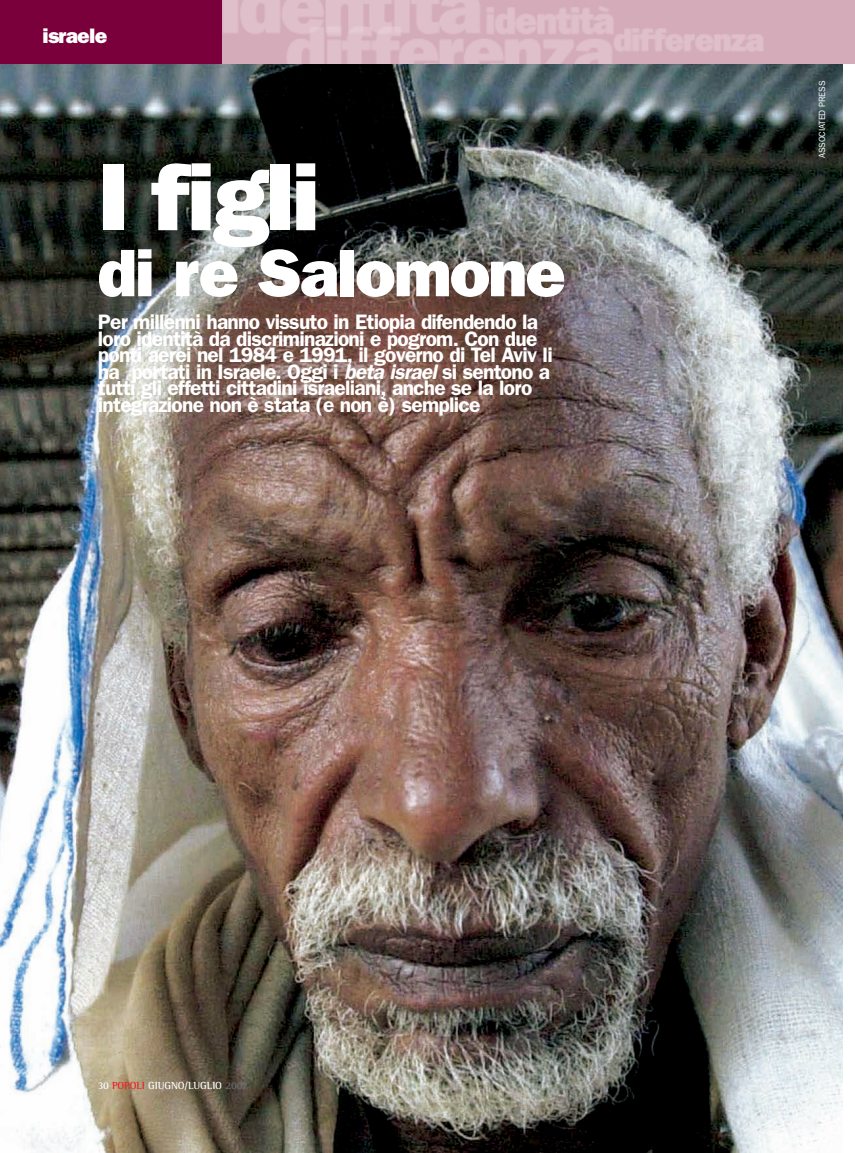
<style>
.page{position:relative;width:855px;height:1153px;background:#fff}
.page>*{position:absolute;margin:0;border:0;box-sizing:border-box;transform-origin:0 0}
.t1{font:800 96px "Franklin Gothic";letter-spacing:-.03em;color:#fff}
.t2{font:800 67.5px "Franklin Gothic";letter-spacing:-.03em;color:#fff}
.t3{font:600 21px/16.5px "Franklin Gothic";letter-spacing:-.035em;color:#fff}
.t4{font:800 21px "Franklin Gothic";letter-spacing:-.035em;color:#fff}
.t5{font:700 10.5px "Rotis Semi Serif";letter-spacing:-.015em;color:#fff}
.t6{font:9px "Franklin Gothic";letter-spacing:-.02em;color:#fff}
.s1{font-style:italic}
.s2{color:#ee1e24}
.s3{color:#6c6d70}
</style>
<div class="page">
<img style="left:0;top:63px;width:842px;height:1089px">
<img style="left:221px;top:0;width:634px;height:63px">
<div style="left:0;top:0;width:221px;height:63px;background:#7a003b"></div>
<p class="t4" style="left:43px;top:28px;width:66px">israele</p>
<h1 class="t1" style="left:98px;top:164px;width:224px">I figli</h1>
<h2 class="t2" style="left:98px;top:250px;width:469px">di re Salomone</h2>
<p class="t3" style="left:98px;top:315px;width:456px">Per millenni hanno vissuto in Etiopia difendendo la loro identità da discriminazioni e pogrom. Con due ponti aerei nel 1984 e 1991, il governo di Tel Aviv li ha portati in Israele. Oggi i <span class="s1">beta israel</span> si sentono a tutti gli effetti cittadini israeliani, anche se la loro integrazione non è stata (e non è) semplice</p>
<p class="t6" style="left:819px;top:158px;width:79px;rotate:-90deg">ASSOCIATED PRESS</p>
<p class="t5" style="left:98px;top:1081px;width:151px">30 <span class="s2">POPOLI</span> GIUGNO/LUGLIO <span class="s3">2007</span></p>
</div>
